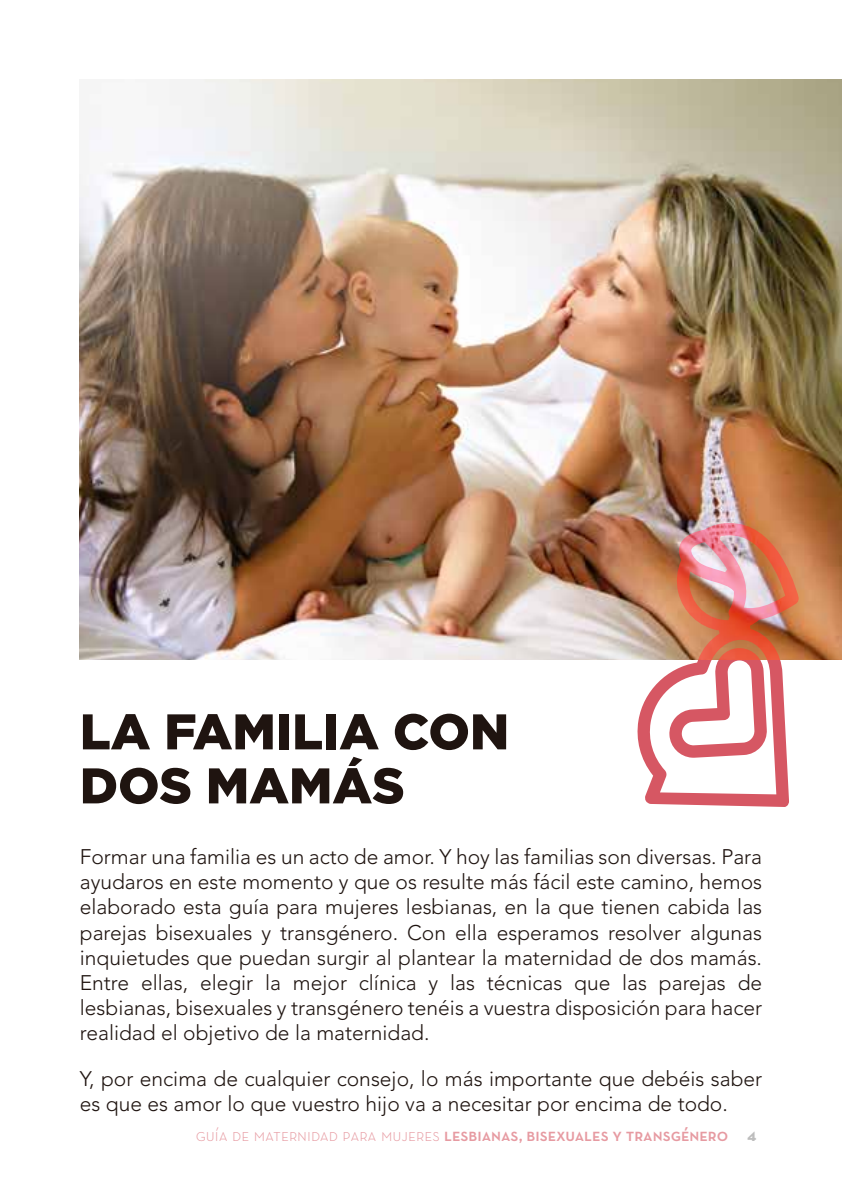
<style>
.page{position:relative;width:842px;height:1191px;background:#fff}
.page>*{position:absolute;margin:0;border:0;box-sizing:border-box;transform-origin:0 0}
.t1{font:900 50px/54px "Gotham";color:#1f1410}
.t2{font:300 21px/25.2px "Avenir LT Std";color:#1f1410;text-align:justify}
.t3{font:18px "Neutra Text Demi SC";color:#d65763}
.s1{font-family:"Neutra Text Light SC"}
.s2{font-family:"Neutra Text Bold SC";color:#bdbdbd}
</style>
<div class="page">
<img style="left:80px;top:80px;width:762px;height:579px">
<img style="left:637px;top:523px;width:162px;height:284px">
<h1 class="t1" style="left:80px;top:703px;width:431px">LA FAMILIA CON<br>DOS MAMÁS</h1>
<p class="t2" style="left:80px;top:844px;width:684px">Formar una familia es un acto de amor. Y hoy las familias son diversas. Para ayudaros en este momento y que os resulte más fácil este camino, hemos elaborado esta guía para mujeres lesbianas, en la que tienen cabida las parejas bisexuales y transgénero. Con ella esperamos resolver algunas inquietudes que puedan surgir al plantear la maternidad de dos mamás.<br>Entre ellas, elegir la mejor clínica y las técnicas que las parejas de lesbianas, bisexuales y transgénero tenéis a vuestra disposición para hacer realidad el objetivo de la maternidad.</p>
<p class="t2" style="left:80px;top:1065px;width:684px">Y, por encima de cualquier consejo, lo más importante que debéis saber es que es amor lo que vuestro hijo va a necesitar por encima de todo.</p>
<p class="t3" style="left:196px;top:1124px;width:563px"><span class="s1">guía de maternidad para mujeres</span> lesbianas, bisexuales y transgénero <span class="s2">4</span></p>
</div>
